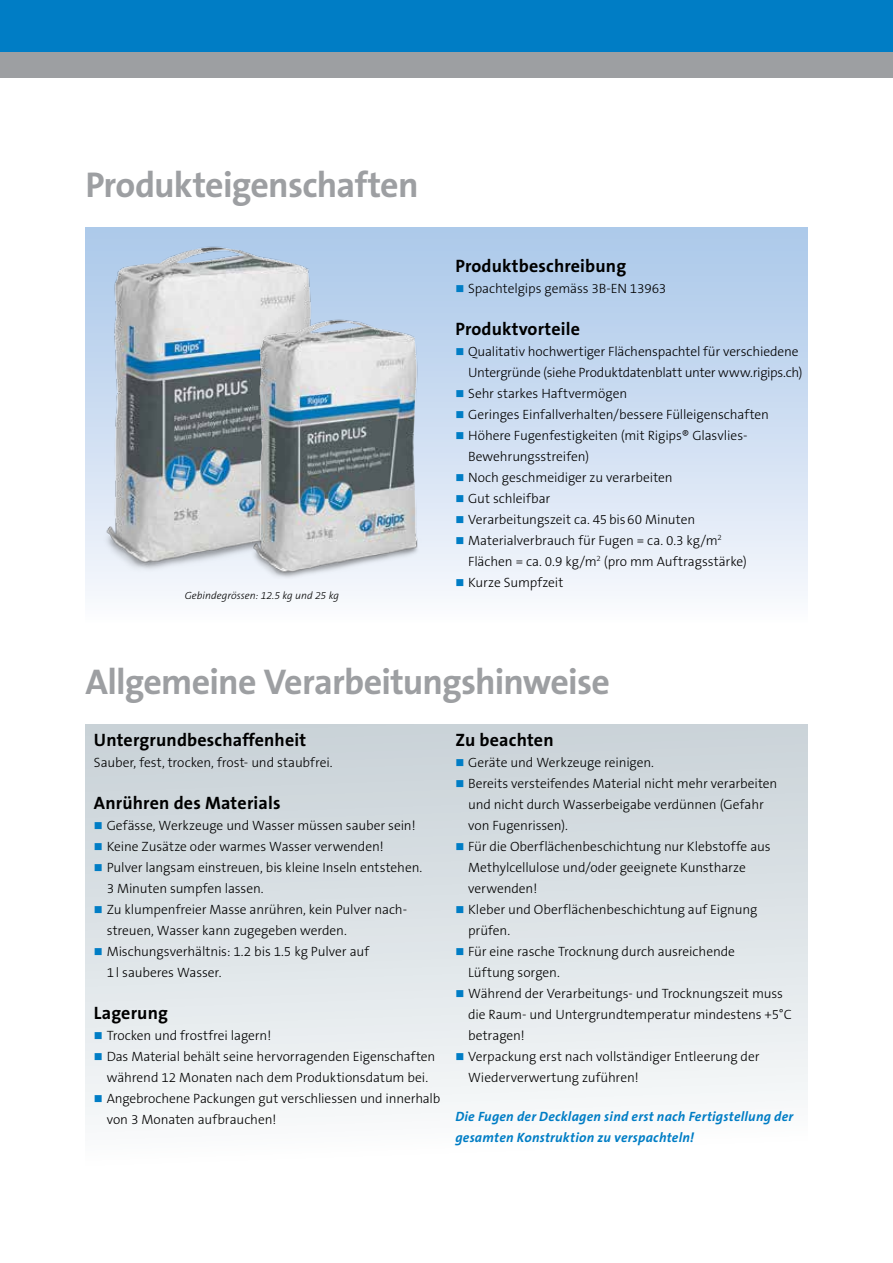
<style>
.page{position:relative;width:893px;height:1263px;background:#fff}
.page>*{position:absolute;margin:0;border:0;box-sizing:border-box;transform-origin:0 0}
.t1{font:700 36px "The Sans B7";letter-spacing:-.02em;color:#9d9fa2}
.t2{font:700 18px "The Sans B7";letter-spacing:.01em;color:#000}
.t3{font:300 13.5px/21px "The Sans B3";letter-spacing:-.01em;color:#000}
.t4{font:italic 700 13.5px/21px "The Sans B7";letter-spacing:.015em;color:#007dc5}
.t5{font:italic 300 10.5px "The Sans B3";letter-spacing:.005em;color:#000}
.s1{color:#007dc5}
</style>
<div class="page">
<div style="left:0;top:0;width:893px;height:52px;background:#007dc5"></div>
<div style="left:0;top:52px;width:893px;height:26px;background:#9d9fa2"></div>
<div style="left:86px;top:724px;width:722px;height:496px;background:linear-gradient(to bottom,#c7d0d6,#fff)"></div>
<div style="left:86px;top:227px;width:722px;height:396px;background:linear-gradient(to bottom,#a9c6e9,#f8f9fd)"></div>
<img style="left:85px;top:227px;width:255px;height:363px">
<img style="left:224px;top:301px;width:216px;height:294px">
<h1 class="t1" style="left:85px;top:166px;width:335px">Produkteigenschaften</h1>
<p class="t5" style="left:185px;top:590px;width:156px">Gebindegrössen: 12.5 kg und 25 kg</p>
<h2 class="t2" style="left:455px;top:256px;width:172px">Produktbeschreibung</h2>
<p class="t3" style="left:455px;top:278px;width:212px"><span class="s1">■</span> Spachtelgips gemäss 3B-EN 13963</p>
<h2 class="t2" style="left:455px;top:319px;width:126px">Produktvorteile</h2>
<p class="t3" style="left:455px;top:341px;width:349px;text-align:right"><span class="s1">■</span> Qualitativ hochwertiger Flächenspachtel für verschiedene<br>Untergründe (siehe Produktdatenblatt unter www.rigips.ch)</p>
<p class="t3" style="left:455px;top:383px;width:173px"><span class="s1">■</span> Sehr starkes Haftvermögen</p>
<p class="t3" style="left:455px;top:404px;width:315px"><span class="s1">■</span> Geringes Einfallverhalten/bessere Fülleigenschaften</p>
<p class="t3" style="left:468px;top:425px;width:281px;text-indent:-13px"><span class="s1">■</span> Höhere Fugenfestigkeiten (mit Rigips® Glasvlies-<br>Bewehrungsstreifen)</p>
<p class="t3" style="left:455px;top:467px;width:219px"><span class="s1">■</span> Noch geschmeidiger zu verarbeiten</p>
<p class="t3" style="left:455px;top:488px;width:96px"><span class="s1">■</span> Gut schleifbar</p>
<p class="t3" style="left:455px;top:509px;width:241px"><span class="s1">■</span> Verarbeitungszeit ca. 45bis60 Minuten</p>
<p class="t3" style="left:468px;top:530px;width:280px;text-indent:-13px"><span class="s1">■</span> Materialverbrauch für Fugen = ca. 0.3 kg/m<sup>2<br></sup>Flächen = ca. 0.9 kg/m<sup>2</sup> (pro mm Auftragsstärke)</p>
<p class="t3" style="left:455px;top:572px;width:110px"><span class="s1">■</span> Kurze Sumpfzeit</p>
<h1 class="t1" style="left:85px;top:663px;width:526px">Allgemeine Verarbeitungshinweise</h1>
<h2 class="t2" style="left:94px;top:731px;width:214px">Untergrundbeschaffenheit</h2>
<p class="t3" style="left:94px;top:753px;width:240px">Sauber, fest, trocken, frost- und staubfrei.</p>
<h2 class="t2" style="left:94px;top:794px;width:188px">Anrühren des Materials</h2>
<p class="t3" style="left:94px;top:816px;width:323px"><span class="s1">■</span> Gefässe, Werkzeuge und Wasser müssen sauber sein!</p>
<p class="t3" style="left:94px;top:837px;width:291px"><span class="s1">■</span> Keine Zusätze oder warmes Wasser verwenden!</p>
<p class="t3" style="left:107px;top:858px;width:317px;text-indent:-13px"><span class="s1">■</span> Pulver langsam einstreuen, bis kleine Inseln entstehen.<br>3 Minuten sumpfen lassen.</p>
<p class="t3" style="left:107px;top:900px;width:302px;text-indent:-13px"><span class="s1">■</span> Zu klumpenfreier Masse anrühren, kein Pulver nach&shy;streuen, Wasser kann zugegeben werden.</p>
<p class="t3" style="left:107px;top:942px;width:264px;text-indent:-13px"><span class="s1">■</span> Mischungsverhältnis: 1.2 bis 1.5 kg Pulver auf<br>1l sauberes Wasser.</p>
<h2 class="t2" style="left:94px;top:1004px;width:76px">Lagerung</h2>
<p class="t3" style="left:94px;top:1026px;width:179px"><span class="s1">■</span> Trocken und frostfrei lagern!</p>
<p class="t3" style="left:94px;top:1047px;width:343px;text-align:center"><span class="s1">■</span> Das Material behält seine hervorragenden Eigenschaften während 12 Monaten nach dem Produktionsdatum bei.</p>
<p class="t3" style="left:107px;top:1089px;width:335px;text-indent:-13px"><span class="s1">■</span> Angebrochene Packungen gut verschliessen und innerhalb von 3 Monaten aufbrauchen!</p>
<h2 class="t2" style="left:455px;top:731px;width:100px">Zu beachten</h2>
<p class="t3" style="left:455px;top:753px;width:200px"><span class="s1">■</span> Geräte und Werkzeuge reinigen.</p>
<p class="t3" style="left:468px;top:774px;width:311px;text-indent:-13px"><span class="s1">■</span> Bereits versteifendes Material nicht mehr verarbeiten und nicht durch Wasserbeigabe verdünnen (Gefahr von Fugenrissen).</p>
<p class="t3" style="left:468px;top:837px;width:304px;text-indent:-13px"><span class="s1">■</span> Für die Oberflächenbeschichtung nur Klebstoffe aus<br>Methylcellulose und/oder geeignete Kunstharze verwenden!</p>
<p class="t3" style="left:468px;top:900px;width:291px;text-indent:-13px"><span class="s1">■</span> Kleber und Oberflächenbeschichtung auf Eignung prüfen.</p>
<p class="t3" style="left:468px;top:942px;width:268px;text-indent:-13px"><span class="s1">■</span> Für eine rasche Trocknung durch ausreichende<br>Lüftung sorgen.</p>
<p class="t3" style="left:468px;top:984px;width:325px;text-indent:-13px"><span class="s1">■</span> Während der Verarbeitungs- und Trocknungszeit muss die Raum- und Untergrundtemperatur mindestens +5°C betragen!</p>
<p class="t3" style="left:468px;top:1047px;width:293px;text-indent:-13px"><span class="s1">■</span> Verpackung erst nach vollständiger Entleerung der<br>Wiederverwertung zuführen!</p>
<p class="t4" style="left:455px;top:1107px;width:339px">Die Fugen der Decklagen sind erst nach Fertigstellung der gesamten Konstruktion zu verspachteln!</p>
</div>
